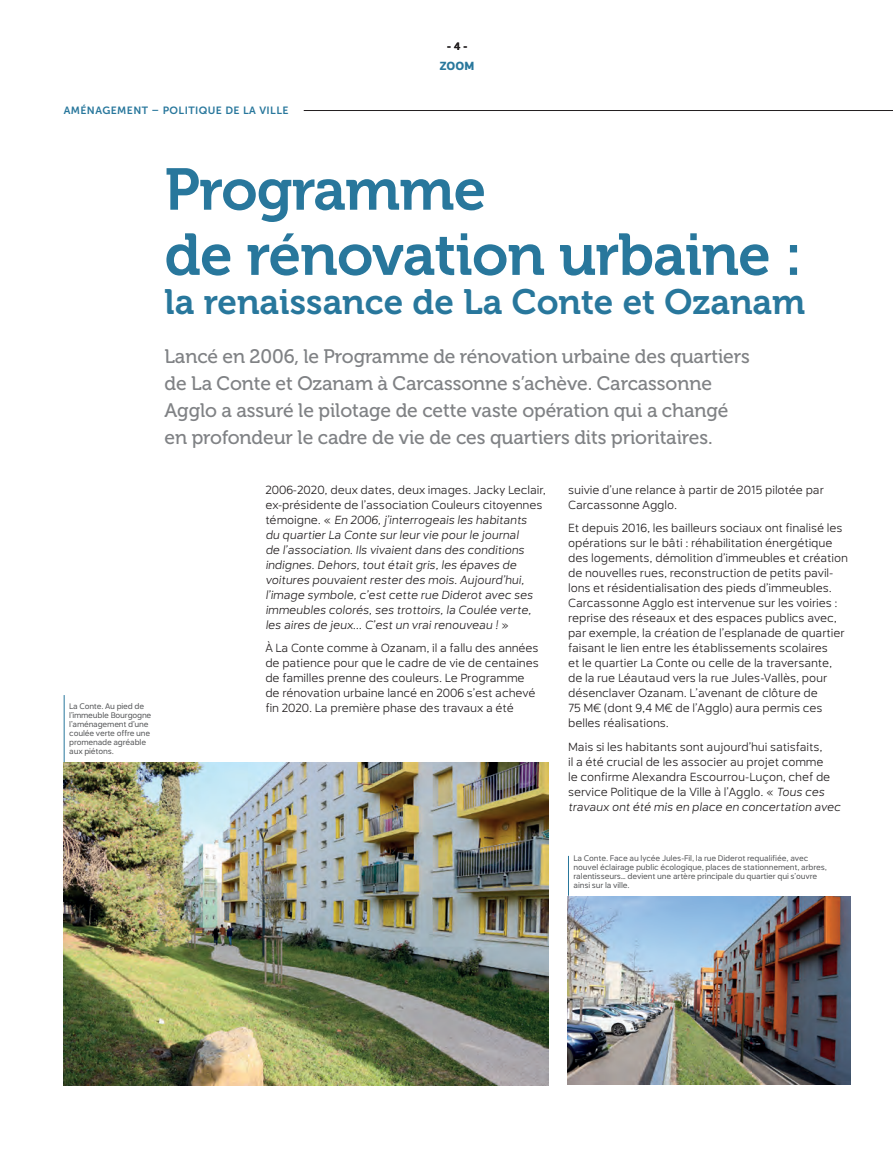
<style>
.page{position:relative;width:893px;height:1149px;background:#fff}
.page>*{position:absolute;margin:0;border:0;box-sizing:border-box;transform-origin:0 0}
.t1{font:58.5px/65.1px "Museo 700";letter-spacing:-.015em;color:#28779c}
.t2{font:35.1px "Museo 700";color:#28779c}
.t3{font:19.5px/27px "Museo 500";letter-spacing:-.005em;color:#808285}
.t4{font:300 12px/15px "Catesque";letter-spacing:-.005em;color:#231f20}
.t5{font:italic 300 12px/15px "Catesque";letter-spacing:-.005em;color:#231f20}
.t6{font:900 12px "Catesque";color:#28779c}
.t7{font:10.5px "Museo Sans 700";letter-spacing:.04em;color:#28779c}
.t8{font:10.5px "Museo 700";color:#231f20}
.t9{font:8.25px/9px "Catesque";letter-spacing:-.015em;color:#57585a}
.s1{font-style:normal}
.s2{font-style:italic}
</style>
<div class="page">
<img style="left:64px;top:762px;width:484px;height:322px">
<img style="left:568px;top:896px;width:282px;height:188px">
<hr style="left:304px;top:110px;width:589px;height:1px;background:#231f20">
<hr style="left:64px;top:694px;width:1px;height:68px;background:#28779c">
<hr style="left:568px;top:855px;width:1px;height:40px;background:#28779c">
<p class="t7" style="left:64px;top:105px;width:226px">AMÉNAGEMENT – POLITIQUE DE LA VILLE</p>
<p class="t8" style="left:447px;top:41px;width:22px">- 4 -</p>
<p class="t6" style="left:440px;top:59px;width:36px">ZOOM</p>
<h1 class="t1" style="left:165px;top:158px;width:639px">Programme<br>de rénovation urbaine :</h1>
<h2 class="t2" style="left:165px;top:282px;width:642px">la renaissance de La Conte et Ozanam</h2>
<p class="t3" style="left:165px;top:342px;width:587px">Lancé en 2006, le Programme de rénovation urbaine des quartiers de La Conte et Ozanam à Carcassonne s’achève. Carcassonne Agglo a assuré le pilotage de cette vaste opération qui a changé en profondeur le cadre de vie de ces quartiers dits prioritaires.</p>
<p class="t9" style="left:69px;top:701px;width:84px">La Conte. Au pied de l’immeuble Bourgogne l’aménagement d’une coulée verte offre une promenade agréable aux piétons.</p>
<p class="t5" style="left:265px;top:482px;width:282px"><span class="s1">2006-2020, deux dates, deux images. Jacky Leclair, ex-présidente de l’association Couleurs citoyennes témoigne. «</span> En 2006, j’interrogeais les habitants<br>du quartier La Conte sur leur vie pour le journal<br>de l’association. Ils vivaient dans des conditions indignes. Dehors, tout était gris, les épaves de voitures pouvaient rester des mois. Aujourd’hui, l’image symbole, c’est cette rue Diderot avec ses immeubles colorés, ses trottoirs, la Coulée verte, les aires de jeux... C’est un vrai renouveau ! <span class="s1">»</span></p>
<p class="t4" style="left:265px;top:640px;width:275px">À La Conte comme à Ozanam, il a fallu des années de patience pour que le cadre de vie de centaines de familles prenne des couleurs. Le Programme de rénovation urbaine lancé en 2006 s’est achevé fin 2020. La première phase des travaux a été</p>
<p class="t4" style="left:568px;top:482px;width:257px">suivie d’une relance à partir de 2015 pilotée par<br>Carcassonne Agglo.</p>
<p class="t4" style="left:568px;top:520px;width:281px">Et depuis 2016, les bailleurs sociaux ont finalisé les opérations sur le bâti : réhabilitation énergétique des logements, démolition d’immeubles et création de nouvelles rues, reconstruction de petits pavil&shy;lons et résidentialisation des pieds d’immeubles.<br>Carcassonne Agglo est intervenue sur les voiries : reprise des réseaux et des espaces publics avec, par exemple, la création de l’esplanade de quartier faisant le lien entre les établissements scolaires<br>et le quartier La Conte ou celle de la traversante, de la rue Léautaud vers la rue Jules-Vallès, pour désenclaver Ozanam. L’avenant de clôture de<br>75 M€ (dont 9,4 M€ de l’Agglo) aura permis ces belles réalisations.</p>
<p class="t4" style="left:568px;top:739px;width:274px">Mais si les habitants sont aujourd’hui satisfaits,<br>il a été crucial de les associer au projet comme<br>le confirme Alexandra Escourrou-Luçon, chef de service Politique de la Ville à l’Agglo. « <span class="s2">Tous ces travaux ont été mis en place en concertation avec</span></p>
<p class="t9" style="left:574px;top:853px;width:255px">La Conte. Face au lycée Jules-Fil, la rue Diderot requalifiée, avec nouvel éclairage public écologique, places de stationnement, arbres, ralentisseurs… devient une artère principale du quartier qui s’ouvre ainsi sur la ville.</p>
</div>
